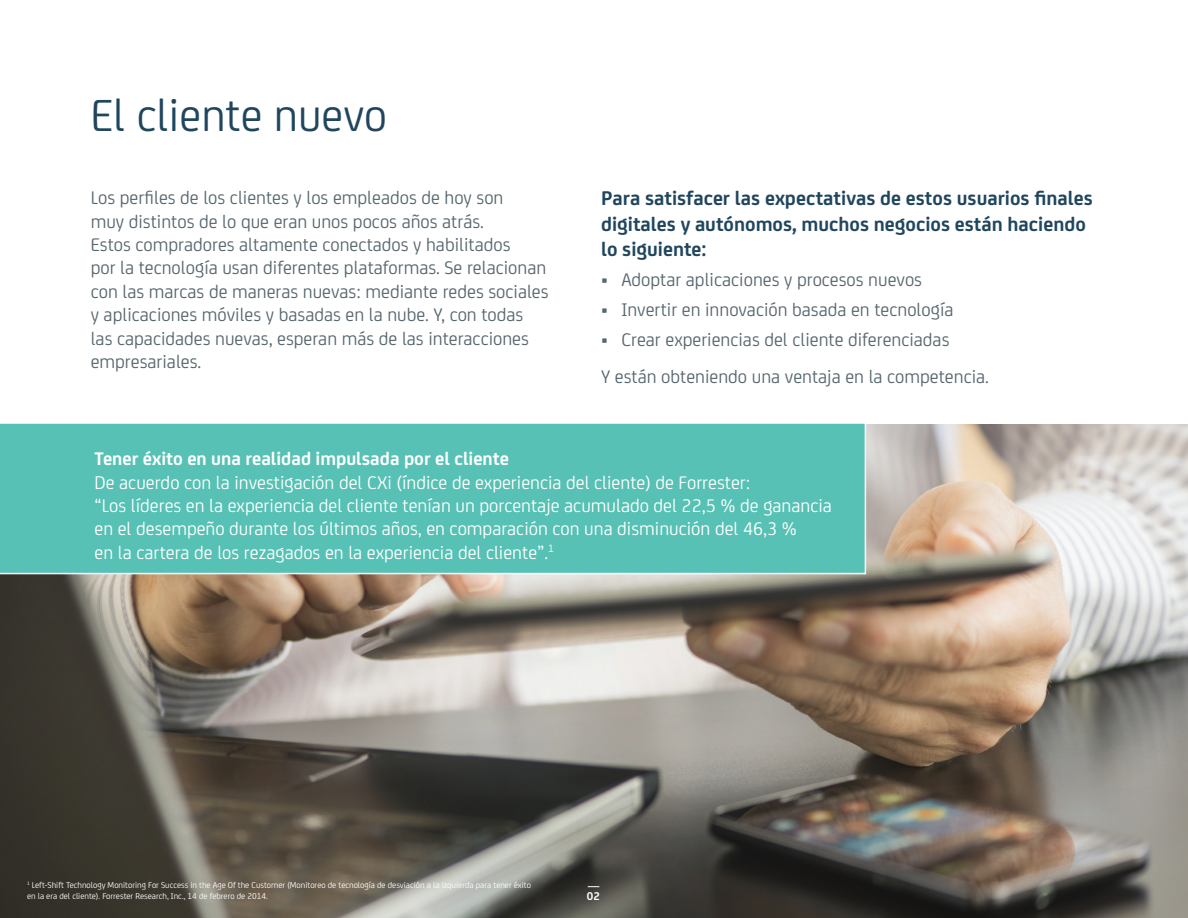
<style>
.page{position:relative;width:1188px;height:918px;background:#fff}
.page>*{position:absolute;margin:0;border:0;box-sizing:border-box;transform-origin:0 0}
.t1{font:48px "CA Sans";color:#20465e}
.t2{font:700 21px/25.2px "CA Sans";color:#20465e}
.t3{font:19.5px/23.4px "CA Sans";color:#57676e}
.t4{font:19.5px/23.4px "CA Sans";color:#fff}
.t5{font:700 19.5px "CA Sans";color:#fff}
.t6{font:700 12px "CA Sans";color:#fff}
.t7{font:9px/10.8px "CA Sans";color:#fff}
</style>
<div class="page">
<img style="left:0;top:424px;width:1188px;height:494px">
<div style="left:0;top:423px;width:866px;height:151px;background:#56c1b4"></div>
<h1 class="t1" style="left:91px;top:80px;width:298px">El cliente nuevo</h1>
<p class="t3" style="left:91px;top:185px;width:459px">Los perfiles de los clientes y los empleados de hoy son<br>muy distintos de lo que eran unos pocos años atrás.<br>Estos compradores altamente conectados y habilitados<br>por la tecnología usan diferentes plataformas. Se relacionan con las marcas de maneras nuevas: mediante redes sociales y aplicaciones móviles y basadas en la nube. Y, con todas las capacidades nuevas, esperan más de las interacciones empresariales.</p>
<p class="t2" style="left:601px;top:184px;width:493px">Para satisfacer las expectativas de estos usuarios finales digitales y autónomos, muchos negocios están haciendo lo siguiente:</p>
<p class="t3" style="left:601px;top:267px;width:322px">• Adoptar aplicaciones y procesos nuevos</p>
<p class="t3" style="left:601px;top:297px;width:354px">• Invertir en innovación basada en tecnología</p>
<p class="t3" style="left:601px;top:320px;width:389px;line-height:36.9px">• Crear experiencias del cliente diferenciadas<br>Y están obteniendo una ventaja en la competencia.</p>
<p class="t5" style="left:94px;top:444px;width:416px">Tener éxito en una realidad impulsada por el cliente</p>
<p class="t4" style="left:94px;top:469px;width:739px">De acuerdo con la investigación del CXi (índice de experiencia del cliente) de Forrester:<br>“Los líderes en la experiencia del cliente tenían un porcentaje acumulado del 22,5 % de ganancia en el desempeño durante los últimos años, en comparación con una disminución del 46,3 %<br>en la cartera de los rezagados en la experiencia del cliente”.<sup>1</sup></p>
<p class="t7" style="left:27px;top:879px;width:506px"><sup>1</sup> Left-Shift Technology Monitoring For Success in the Age Of the Customer (Monitoreo de tecnología de desviación a la izquierda para tener éxito en la era del cliente). Forrester Research, Inc., 14 de febrero de 2014.</p>
<p class="t6" style="left:587px;top:887px;width:14px">02</p>
</div>
